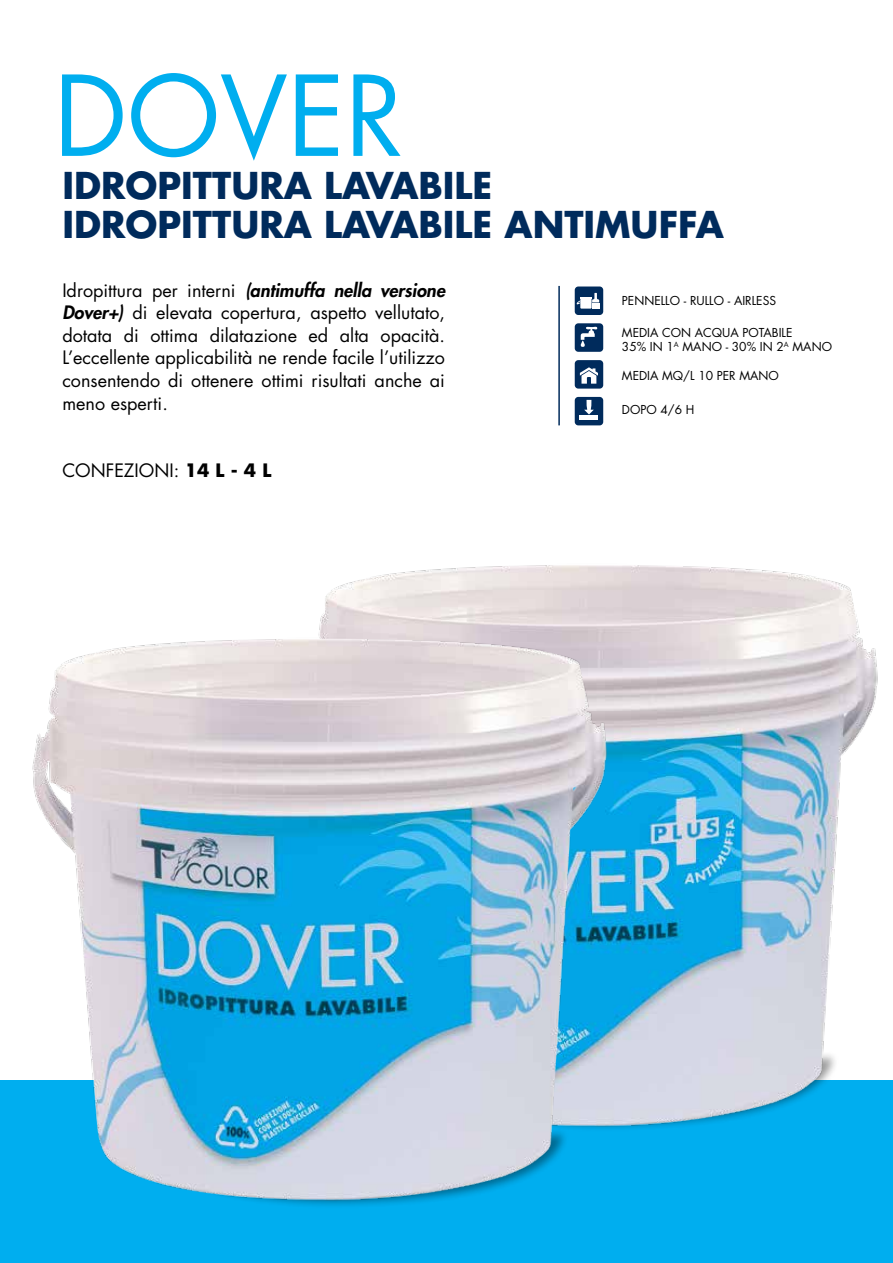
<style>
.page{position:relative;width:893px;height:1263px;background:#fff}
.page>*{position:absolute;margin:0;border:0;box-sizing:border-box;transform-origin:0 0}
.t1{font:108px "Futura";color:#00aeef}
.t2{font:700 36px/39.3px "Futura";color:#002b5c}
.t3{font:18px/22.5px "Futura";color:#000;text-align:justify}
.t4{font:12px/13.5px "Futura";color:#000}
.s1{font-weight:800;font-style:italic}
.s2{font-weight:700}
</style>
<div class="page">
<div style="left:0;top:1080px;width:893px;height:183px;background:#00aeef"></div>
<img style="left:325px;top:565px;width:553px;height:564px">
<img style="left:32px;top:613px;width:592px;height:593px">
<div style="left:575px;top:286px;width:28px;height:29px;background:#002b5c;border-radius:4px"></div>
<svg style="left:580px;top:299px;width:12px;height:10px"></svg>
<svg style="left:577px;top:293px;width:22px;height:15px"></svg>
<div style="left:575px;top:323px;width:28px;height:29px;background:#002b5c;border-radius:4px"></div>
<svg style="left:580px;top:326px;width:17px;height:21px"></svg>
<div style="left:575px;top:397px;width:28px;height:28px;background:#002b5c;border-radius:4px"></div>
<hr style="left:580px;top:416px;width:18px;height:4px;background:#fff">
<svg style="left:584px;top:400px;width:10px;height:14px"></svg>
<div style="left:575px;top:360px;width:28px;height:29px;background:#002b5c;border-radius:4px"></div>
<svg style="left:580px;top:367px;width:18px;height:17px"></svg>
<hr style="left:558px;top:286px;width:2px;height:139px;background:#002b5c">
<h1 class="t1" style="left:54px;top:47px;width:351px">DOVER</h1>
<h2 class="t2" style="left:62px;top:165px;width:663px">IDROPITTURA LAVABILE<br>IDROPITTURA LAVABILE ANTIMUFFA</h2>
<p class="t3" style="left:62px;top:279px;width:384px">Idropittura per interni <span class="s1">(antimuffa nella versione Dover+)</span> di elevata copertura, aspetto vellutato, dotata di ottima dilatazione ed alta opacità.<br>L’eccellente applicabilità ne rende facile l’utilizzo consentendo di ottenere ottimi risultati anche ai meno esperti.</p>
<p class="t3" style="left:62px;top:459px;width:211px">CONFEZIONI: <span class="s2">14 L - 4 L</span></p>
<p class="t4" style="left:622px;top:294px;width:142px">PE NNELLO - RULLO - AIRLESS</p>
<p class="t4" style="left:622px;top:326px;width:212px">MEDIA CON ACQUA POTABILE<br>35% IN 1<sup>A</sup> MANO - 30% IN 2<sup>A</sup> MANO</p>
<p class="t4" style="left:622px;top:369px;width:158px">MEDIA MQ/L 10 PE R MANO</p>
<p class="t4" style="left:622px;top:403px;width:74px">DOPO 4/6 H</p>
</div>
